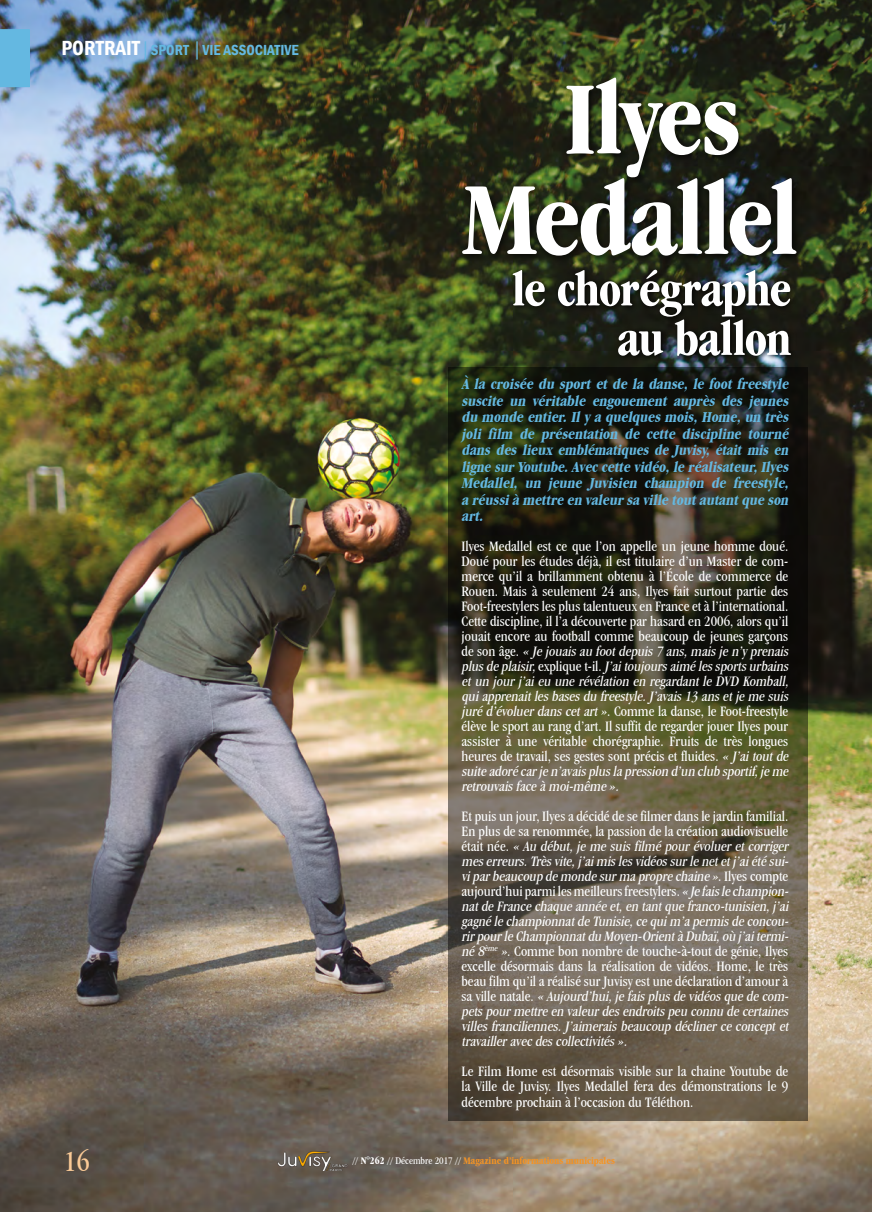
<style>
.page{position:relative;width:872px;height:1212px;background:#fff}
.page>*{position:absolute;margin:0;border:0;box-sizing:border-box;transform-origin:0 0}
.t1{font:700 condensed 108px/100.5px "Garamond IT Cby BT";letter-spacing:-.025em;color:#fff;text-align:center}
.t2{font:700 condensed 50.55px/49.5px "Garamond IT Cby BT";letter-spacing:-.02em;color:#fff;text-align:right}
.t3{font:condensed 30px "Garamond IT Cby BT";color:#fbcb97}
.t4{font:italic 700 condensed 15.75px/16.5px "Garamond IT Cby BT";color:#64b8e1;text-align:justify}
.t5{font:condensed 15px/15px "Garamond IT Cby BT";color:#fff}
.t6{font:italic condensed 15px/15px "Garamond IT Cby BT";color:#fff}
.t7{font:600 condensed 15px "Franklin Gothic";color:#64b8e1}
.t8{font:700 condensed 10.5px "Garamond IT Cby BT";color:#f39325}
.s1{font-size:21px;color:#fff}
.s2{font-style:italic}
.s3{font-style:normal}
.s4{color:#575756}
.s5{font-weight:400;color:#575756}
.s6{color:#fff}
.s7{font-weight:400;color:#fff}
</style>
<div class="page">
<img style="left:0;top:0;width:872px;height:1212px">
<img style="left:276px;top:1148px;width:72px;height:22px">
<div style="left:510px;top:268px;width:286px;height:94px;background:#000;opacity:.75"></div>
<div style="left:457px;top:74px;width:349px;height:191px;background:#000;opacity:.75"></div>
<svg style="left:448px;top:367px;width:359px;height:754px;background:#494433"></svg>
<div style="left:0;top:29px;width:30px;height:58px;background:#64b8e1"></div>
<p class="t7" style="left:61px;top:40px;width:239px"><span class="s1">PORTRAIT</span>│SPORT │VIE ASSOCIATIVE</p>
<p class="t7" style="left:64px;top:49px;width:239px"><span class="s1">PORTRAIT</span>│SPORT │VIE ASSOCIATIVE</p>
<h3 class="t3" style="left:64px;top:1144px;width:27px">16</h3>
<h1 class="t1" style="left:462px;top:67px;width:338px">Ilyes<br>Medallel</h1>
<h2 class="t2" style="left:512px;top:264px;width:281px">le chorégraphe au ballon</h2>
<p class="t4" style="left:461px;top:376px;width:331px">À la croisée du sport et de la danse, le foot freestyle suscite un véritable engouement auprès des jeunes du monde entier. Il y a quelques mois, Home, un très joli film de présentation de cette discipline tourné dans des lieux emblématiques de Juvisy, était mis en ligne sur Youtube.Aveccette vidéo,le réalisateur,Ilyes Medallel, un j eune Juvisien champion de freestyle, a réussià mettre en valeur sa ville toutautantque son art.</p>
<p class="t5" style="left:461px;top:539px;width:331px">Ilyes Medallel est ce que l’on appelle un jeune homme doué.<br>Doué pour les études déjà, il est titulaire d’un Master de com&shy;merce qu’il a brillamment obtenu à l’École de commerce de Rouen. Mais à seulement 24 ans, Ilyes fait surtout partie des Foot-freestylers les plus talentueux en France et à l’international.<br>Cette discipline, il l’a découverte par hasard en 2006, alors qu’il jouait encore au football comme beaucoup de jeunes garçons d e s o n â g e . <span class="s2">« Je jouaisau footdepuis7 ans,maisje n’y prenais plusde plaisir,</span>e x p l i q u e t - i l . <span class="s2">J ’aitoujoursaimé lessportsurbains et un j our j ’ai eu une révélation en regardant le DVD Komball, quiapprenaitlesbasesdu freestyle.J ’avais13 ansetje me suis juré d’évoluerdanscetart»</span>. Comme la danse, le Foot-freestyle élève le sport au rang d’art. Il suffit de regarder jouer Ilyes pour assister à une véritable chorégraphie. Fruits de très longues heures de travail, ses gestes sont précis et fluides. <span class="s2">« J’aitoutde suite adoré carje n’avaisplusla pression d’un club sportif,je me retrouvaisface à moi-même ».</span></p>
<p class="t6" style="left:461px;top:809px;width:331px"><span class="s3">Et puis un jour, Ilyes a décidé de se filmer dans le jardin familial.<br>En plus de sa renommée, la passion de la création audiovisuelle é t a i t n é e .</span> « Au début, je me suis filmé pour évoluer et corriger meserreurs.Trèsvite,j ’aimislesvidéossurle netetj ’aiété sui&shy;viparbeaucoup de monde surma propre chaine »<span class="s3">. I l y e s c o m p t e aujourd’hui parmi les meilleurs freestylers.</span> « Je faisle champion&shy;natde France chaque année et,en tantque franco-tunisien,j ’ai gagné le championnatde Tunisie,ce quim’a permisde concou&shy;rirpourle Championnatdu Moyen-Orientà Dubaï,où j ’aitermi&shy;né 8<sup>ème</sup> »<span class="s3">. Comme bon nombre de touche-à-tout de génie, Ilyes excelle désormais dans la réalisation de vidéos. Home, le très beau film qu’il a réalisé sur Juvisy est une déclaration d’amour à s a v i l l e n a t a l e .</span> « Aujourd’hui,je faisplusde vidéosque de com&shy;petspourmettre en valeurdesendroitspeu connu de certaines villes franciliennes. J ’aimerais beaucoup décliner ce concept et travailleravecdescollectivités».</p>
<p class="t5" style="left:461px;top:1064px;width:328px;text-align:justify">Le Film Home est désormais visible sur la chaine Youtube de la Ville de Juvisy. Ilyes Medallel fera des démonstrations le 9 décembre prochain à l’occasion du Téléthon.</p>
<p class="t8" style="left:335px;top:1155px;width:264px"><span class="s4">// N°261 //</span> <span class="s5">Novembre 2017</span> <span class="s4">//</span> Magazine d’informations municipales</p>
<p class="t8" style="left:352px;top:1155px;width:264px"><span class="s6">// N°262 //</span> <span class="s7">Décembre 2017</span> <span class="s6">//</span> Magazine d’informations municipales</p>
</div>
